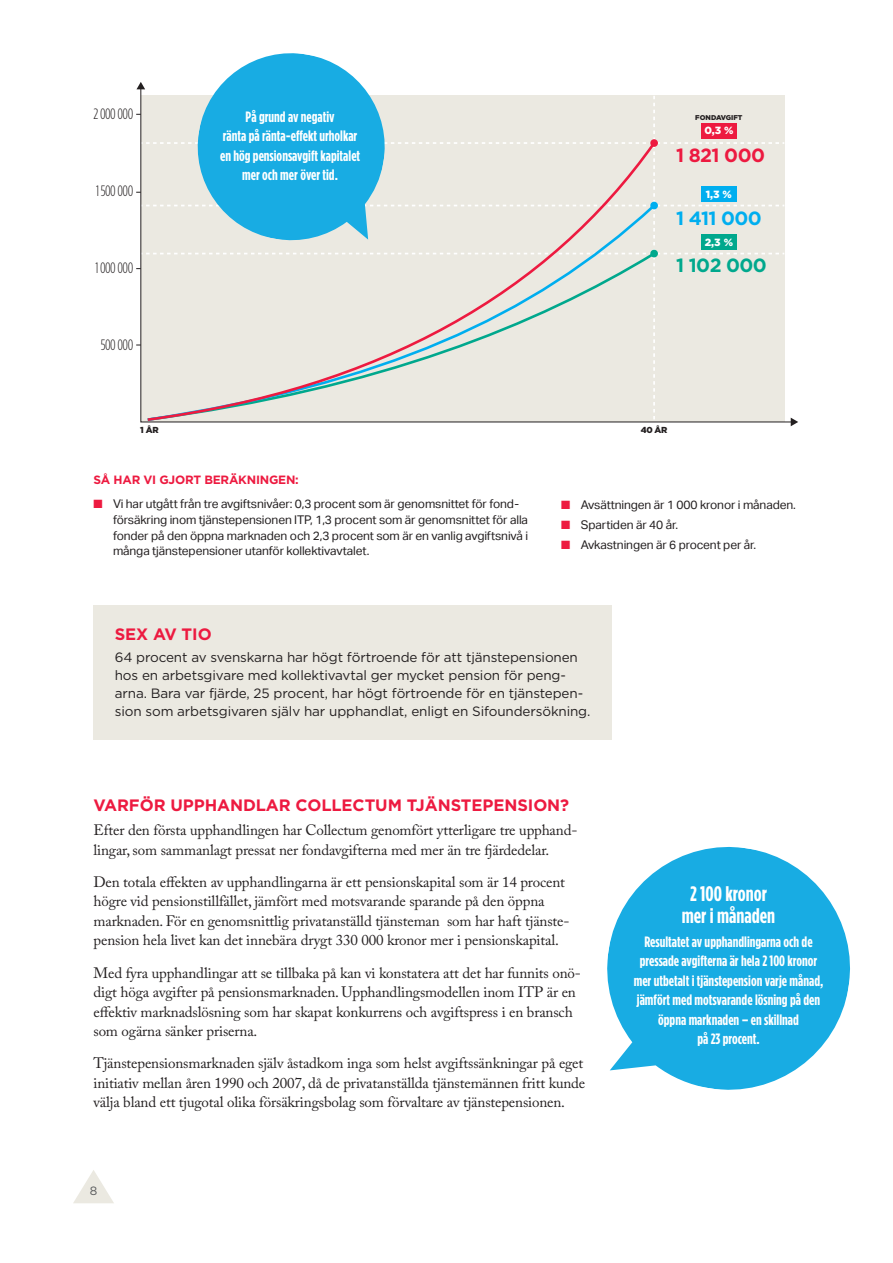
<style>
.page{position:relative;width:893px;height:1263px;background:#fff}
.page>*{position:absolute;margin:0;border:0;box-sizing:border-box;transform-origin:0 0}
.t1{font:700 condensed 21px/21.8px "Gotham HTF";color:#fff;text-align:center}
.t2{font:700 19.2px "Gotham HTF";letter-spacing:-.03em;color:#ed1a40}
.t3{font:700 19.2px "Gotham HTF";letter-spacing:-.03em;color:#00aeef}
.t4{font:700 19.2px "Gotham HTF";letter-spacing:-.03em;color:#00a88d}
.t5{font:700 16.5px "Gotham HTF";letter-spacing:-.005em;color:#ed1a40}
.t6{font:15px/19.5px "Adobe Caslon Pro";letter-spacing:-.01em;color:#231f20}
.t7{font:700 condensed 15px/19.5px "Gotham HTF";color:#fff;text-align:center}
.t8{font:300 condensed 15px "Gotham HTF";letter-spacing:-.03em;color:#231f20}
.t9{font:13.5px/18px "Gotham HTF";letter-spacing:-.01em;color:#231f20}
.t10{font:12px/15.8px "Aktiv Grotesk";letter-spacing:-.01em;color:#231f20}
.t11{font:700 12px "Gotham HTF";letter-spacing:-.02em;color:#ed1a40}
.t12{font:12px "Gotham HTF";color:#57585a}
.t13{font:900 10.5px "Gotham HTF";color:#fff}
.t14{font:900 8.7px "Gotham HTF";color:#231f20}
.t15{font:900 6.9px "Gotham HTF";color:#231f20}
.s1{color:#ed1a40}
</style>
<div class="page">
<svg style="left:73px;top:1170px;width:41px;height:33px"></svg>
<svg style="left:791px;top:418px;width:7px;height:8px"></svg>
<div style="left:94px;top:605px;width:518px;height:134px;background:#ebe9e1"></div>
<svg style="left:607px;top:846px;width:243px;height:244px;fill:#18ace3"></svg>
<svg style="left:136px;top:53px;width:648px;height:369px;background:#cfe1e2"></svg>
<p class="t8" style="left:94px;top:106px;width:41px">2 000 000</p>
<p class="t15" style="left:695px;top:113px;width:49px">FONDAVGIFT</p>
<p class="t7" style="left:220px;top:107px;width:142px">På grund av negativ<br>ränta på ränta-effekt urholkar en hög pensionsavgift kapitalet mer och mer över tid.</p>
<p class="t13" style="left:704px;top:125px;width:31px">0,3 %</p>
<p class="t2" style="left:676px;top:144px;width:90px">1 821 000</p>
<p class="t8" style="left:96px;top:183px;width:39px">1 500 000</p>
<p class="t8" style="left:95px;top:260px;width:39px">1 000 000</p>
<p class="t8" style="left:101px;top:337px;width:34px">500 000</p>
<p class="t13" style="left:706px;top:188px;width:28px">1,3 %</p>
<p class="t13" style="left:705px;top:236px;width:30px">2,3 %</p>
<p class="t3" style="left:676px;top:207px;width:87px">1 411 000</p>
<p class="t4" style="left:676px;top:254px;width:92px">1 102 000</p>
<p class="t14" style="left:140px;top:425px;width:20px">1 ÅR</p>
<p class="t14" style="left:641px;top:425px;width:28px">40 ÅR</p>
<p class="t11" style="left:94px;top:473px;width:207px">SÅ HAR VI GJORT BERÄKNINGEN:</p>
<p class="t10" style="left:113px;top:496px;width:417px;text-indent:-19px"><span class="s1">■</span> Vi har utgått från tre avgiftsnivåer: 0,3 procent som är genomsnittet för fond&shy;försäkring inom tjänstepensionen ITP, 1,3 procent som är genomsnittet för alla fonder på den öppna marknaden och 2,3 procent som är en vanlig avgiftsnivå i många tjänstepensioner utanför kollektivavtalet.</p>
<p class="t10" style="left:561px;top:497px;width:236px"><span class="s1">■</span> Avsättningen är 1 000 kronor i månaden.</p>
<p class="t10" style="left:561px;top:517px;width:118px"><span class="s1">■</span> Spartiden är 40 år.</p>
<p class="t10" style="left:561px;top:537px;width:196px"><span class="s1">■</span> Avkastningen är 6 procent per år.</p>
<p class="t5" style="left:115px;top:625px;width:98px">SEX AV TIO</p>
<p class="t9" style="left:115px;top:648px;width:477px">64 procent av svenskarna har högt förtroende för att tjänstepensionen hos en arbetsgivare med kollektivavtal ger mycket pension för peng&shy;arna. Bara var fjärde, 25 procent, har högt förtroende för en tjänstepen&shy;sion som arbetsgivaren själv har upphandlat, enligt en Sifoundersökning.</p>
<p class="t5" style="left:94px;top:796px;width:477px">VARFÖR UPPHANDLAR COLLECTUM TJÄNSTEPENSION?</p>
<p class="t6" style="left:94px;top:820px;width:485px">Efter den första upphandlingen har Collectum genomfört ytterligare tre upphand&shy;lingar, som sammanlagt pressat ner fondavgifterna med mer än tre fjärdedelar.</p>
<p class="t6" style="left:94px;top:872px;width:477px">Den totala effekten av upphandlingarna är ett pensionskapital som är 14 procent högre vid pensionstillfället, jämfört med motsvarande sparande på den öppna marknaden. För en genomsnittlig privatanställd tjänsteman som har haft tjänste&shy;pension hela livet kan det innebära drygt 330 000 kronor mer i pensionskapital.</p>
<p class="t6" style="left:94px;top:962px;width:489px">Med fyra upphandlingar att se tillbaka på kan vi konstatera att det har funnits onö&shy;digt höga avgifter på pensionsmarknaden. Upphandlingsmodellen inom ITP är en effektiv marknadslösning som har skapat konkurrens och avgiftspress i en bransch som ogärna sänker priserna.</p>
<p class="t6" style="left:94px;top:1053px;width:493px">Tjänstepensionsmarknaden själv åstadkom inga som helst avgiftssänkningar på eget initiativ mellan åren 1990 och 2007, då de privatanställda tjänstemännen fritt kunde välja bland ett tjugotal olika försäkringsbolag som förvaltare av tjänstepensionen.</p>
<p class="t12" style="left:90px;top:1184px;width:9px">8</p>
<h1 class="t1" style="left:682px;top:882px;width:95px">2 100 kronor mer i månaden</h1>
<p class="t7" style="left:634px;top:931px;width:191px">Resultatet av upphandlingarna och de pressade avgifterna är hela 2 100 kronor mer utbetalt i tjänstepension varje månad, jämfört med motsvarande lösning på den öppna marknaden – en skillnad<br>på 23 procent.</p>
</div>
